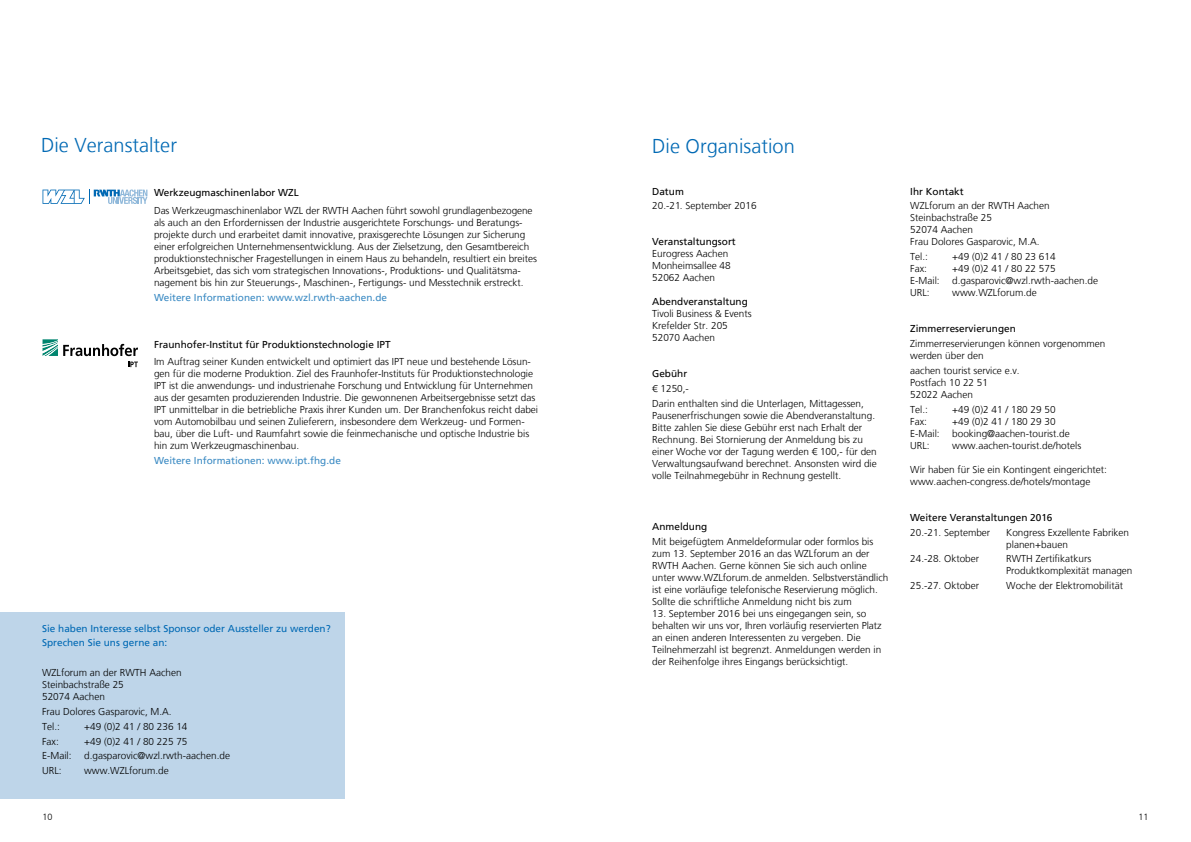
<style>
.page{position:relative;width:1191px;height:842px;background:#fff}
.page>*{position:absolute;margin:0;border:0;box-sizing:border-box;transform-origin:0 0}
.t1{font:300 20px "Frutiger LT";color:#0069b4}
.t2{font:300 10px/12px "Frutiger LT";color:#000}
.t3{font:10px "Frutiger LT";color:#000}
.t4{font:10px "Frutiger LT";color:#3a8ac3}
.t5{font:10px/14.8px "Frutiger LT";color:#0069b4}
.t6{font:300 9px "Frutiger LT";color:#000}
</style>
<div class="page">
<div style="left:0;top:613px;width:344px;height:186px;background:#bed5e9"></div>
<svg style="left:43px;top:189px;width:104px;height:15px"></svg>
<svg style="left:43px;top:339px;width:95px;height:17px"></svg>
<svg style="left:128px;top:362px;width:10px;height:5px"></svg>
<h1 class="t1" style="left:41px;top:134px;width:137px">Die Veranstalter</h1>
<p class="t3" style="left:154px;top:187px;width:146px">Werkzeugmaschinenlabor WZL</p>
<p class="t2" style="left:154px;top:205px;width:384px">Das Werkzeugmaschinenlabor WZL der RWTH Aachen führt sowohl grundlagenbezogene als auch an den Erfordernissen der Industrie ausgerichtete Forschungs- und Beratungs&shy;projekte durch und erarbeitet damit innovative, praxisgerechte Lösungen zur Sicherung einer erfolgreichen Unternehmensentwicklung. Aus der Zielsetzung, den Gesamtbereich produktionstechnischer Fragestellungen in einem Haus zu behandeln, resultiert ein breites Arbeitsgebiet, das sich vom strategischen Innovations-, Produktions- und Qualitätsma&shy;nagement bis hin zur Steuerungs-, Maschinen-, Fertigungs- und Messtechnik erstreckt.</p>
<p class="t4" style="left:154px;top:291px;width:234px">Weitere Informationen: www.wzl.rwth-aachen.de</p>
<p class="t3" style="left:154px;top:338px;width:238px">Fraunhofer-Institut für Produktionstechnologie IPT</p>
<p class="t2" style="left:154px;top:356px;width:385px">Im Auftrag seiner Kunden entwickelt und optimiert das IPT neue und bestehende Lösun&shy;gen für die moderne Produktion. Ziel des Fraunhofer-Instituts für Produktionstechnologie IPT ist die anwendungs- und industrienahe Forschung und Entwicklung für Unternehmen aus der gesamten produzierenden Industrie. Die gewonnenen Arbeitsergebnisse setzt das IPT unmittelbar in die betriebliche Praxis ihrer Kunden um. Der Branchenfokus reicht dabei vom Automobilbau und seinen Zulieferern, insbesondere dem Werkzeug- und Formen&shy;bau, über die Luft- und Raumfahrt sowie die feinmechanische und optische Industrie bis hin zum Werkzeugmaschinenbau.</p>
<p class="t4" style="left:154px;top:455px;width:188px">Weitere Informationen: www.ipt.fhg.de</p>
<p class="t5" style="left:42px;top:621px;width:290px">Sie haben Interesse selbst Sponsor oder Aussteller zu werden?<br>Sprechen Sie uns gerne an:</p>
<p class="t2" style="left:42px;top:667px;width:141px">WZLforum an der RWTH Aachen<br>Steinbachstraße 25<br>52074 Aachen</p>
<p class="t2" style="left:42px;top:704px;width:131px;line-height:14.8px">Frau Dolores Gasparovic, M.A.<br>Tel.:</p>
<p class="t2" style="left:84px;top:720px;width:105px">+49 (0)2 41 / 80 236 14</p>
<p class="t2" style="left:42px;top:735px;width:18px">Fax:</p>
<p class="t2" style="left:84px;top:735px;width:105px">+49 (0)2 41 / 80 225 75</p>
<p class="t2" style="left:42px;top:750px;width:31px">E-Mail:</p>
<p class="t2" style="left:84px;top:750px;width:147px">d.gasparovic@wzl.rwth-aachen.de</p>
<p class="t2" style="left:42px;top:765px;width:21px">URL:</p>
<p class="t2" style="left:84px;top:765px;width:86px">www.WZLforum.de</p>
<h1 class="t1" style="left:652px;top:135px;width:144px">Die Organisation</h1>
<p class="t3" style="left:652px;top:185px;width:33px">Datum</p>
<p class="t2" style="left:652px;top:200px;width:106px">20.-21. September 2016</p>
<p class="t3" style="left:652px;top:236px;width:85px">Veranstaltungsort</p>
<p class="t2" style="left:652px;top:248px;width:80px">Eurogress Aachen<br>Monheimsallee 48<br>52062 Aachen</p>
<p class="t3" style="left:652px;top:296px;width:97px">Abendveranstaltung</p>
<p class="t2" style="left:652px;top:308px;width:101px">Tivoli Business &amp; Events<br>Krefelder Str. 205<br>52070 Aachen</p>
<p class="t3" style="left:652px;top:368px;width:36px">Gebühr</p>
<p class="t2" style="left:652px;top:382px;width:213px;line-height:14.8px">€ 1250,-<br>Darin enthalten sind die Unterlagen, Mittagessen,</p>
<p class="t2" style="left:652px;top:410px;width:226px">Pausenerfrischungen sowie die Abendveranstaltung.<br>Bitte zahlen Sie diese Gebühr erst nach Erhalt der Rechnung. Bei Stornierung der Anmeldung bis zu einer Woche vor der Tagung werden € 100,- für den Verwaltungsaufwand berechnet. Ansonsten wird die volle Teilnahmegebühr in Rechnung gestellt.</p>
<p class="t3" style="left:652px;top:521px;width:56px">Anmeldung</p>
<p class="t2" style="left:652px;top:535px;width:238px">Mit beigefügtem Anmeldeformular oder formlos bis zum 13. September 2016 an das WZLforum an der RWTH Aachen. Gerne können Sie sich auch online unter www.WZLforum.de anmelden. Selbstverständlich ist eine vorläufige telefonische Reservierung möglich.<br>Sollte die schriftliche Anmeldung nicht bis zum</p>
<p class="t2" style="left:652px;top:607px;width:231px">13. September 2016 bei uns eingegangen sein, so behalten wir uns vor, Ihren vorläufig reservierten Platz an einen anderen Interessenten zu vergeben. Die Teilnehmerzahl ist begrenzt. Anmeldungen werden in der Reihenfolge ihres Eingangs berücksichtigt.</p>
<p class="t3" style="left:910px;top:185px;width:55px">Ihr Kontakt</p>
<p class="t2" style="left:910px;top:200px;width:141px">WZLforum an der RWTH Aachen<br>Steinbachstraße 25<br>52074 Aachen<br>Frau Dolores Gasparovic, M.A.</p>
<p class="t2" style="left:910px;top:251px;width:19px">Tel.:</p>
<p class="t2" style="left:952px;top:251px;width:105px">+49 (0)2 41 / 80 23 614</p>
<p class="t2" style="left:910px;top:263px;width:18px">Fax:</p>
<p class="t2" style="left:952px;top:263px;width:105px">+49 (0)2 41 / 80 22 575</p>
<p class="t2" style="left:910px;top:275px;width:31px">E-Mail:</p>
<p class="t2" style="left:952px;top:275px;width:147px">d.gasparovic@wzl.rwth-aachen.de</p>
<p class="t2" style="left:910px;top:287px;width:21px">URL:</p>
<p class="t2" style="left:952px;top:287px;width:86px">www.WZLforum.de</p>
<p class="t3" style="left:910px;top:323px;width:107px">Zimmerreservierungen</p>
<p class="t2" style="left:910px;top:338px;width:197px">Zimmerreservierungen können vorgenommen werden über den</p>
<p class="t2" style="left:910px;top:365px;width:111px">aachen tourist service e.v.<br>Postfach 10 22 51<br>52022 Aachen</p>
<p class="t2" style="left:910px;top:403px;width:19px">Tel.:</p>
<p class="t2" style="left:952px;top:403px;width:105px">+49 (0)2 41 / 180 29 50</p>
<p class="t2" style="left:910px;top:415px;width:18px">Fax:</p>
<p class="t2" style="left:952px;top:415px;width:105px">+49 (0)2 41 / 180 29 30</p>
<p class="t2" style="left:910px;top:427px;width:31px">E-Mail:</p>
<p class="t2" style="left:952px;top:427px;width:119px">booking@aachen-tourist.de</p>
<p class="t2" style="left:910px;top:439px;width:21px">URL:</p>
<p class="t2" style="left:952px;top:439px;width:130px">www.aachen-tourist.de/hotels</p>
<p class="t2" style="left:910px;top:463px;width:198px">Wir haben für Sie ein Kontingent eingerichtet: www.aachen-congress.de/hotels/montage</p>
<p class="t3" style="left:910px;top:511px;width:144px">Weitere Veranstaltungen 2016</p>
<p class="t2" style="left:910px;top:526px;width:82px">20.-21. September</p>
<p class="t2" style="left:1006px;top:526px;width:124px">Kongress Exzellente Fabriken planen+bauen</p>
<p class="t2" style="left:910px;top:553px;width:70px">24.-28. Oktober</p>
<p class="t2" style="left:1006px;top:553px;width:128px">RWTH Zertifikatkurs<br>Produktkomplexität managen</p>
<p class="t2" style="left:910px;top:580px;width:70px">25.-27. Oktober</p>
<p class="t2" style="left:1006px;top:580px;width:118px">Woche der Elektromobilität</p>
<p class="t6" style="left:43px;top:812px;width:12px">10</p>
<p class="t6" style="left:1138px;top:812px;width:12px">11</p>
</div>
